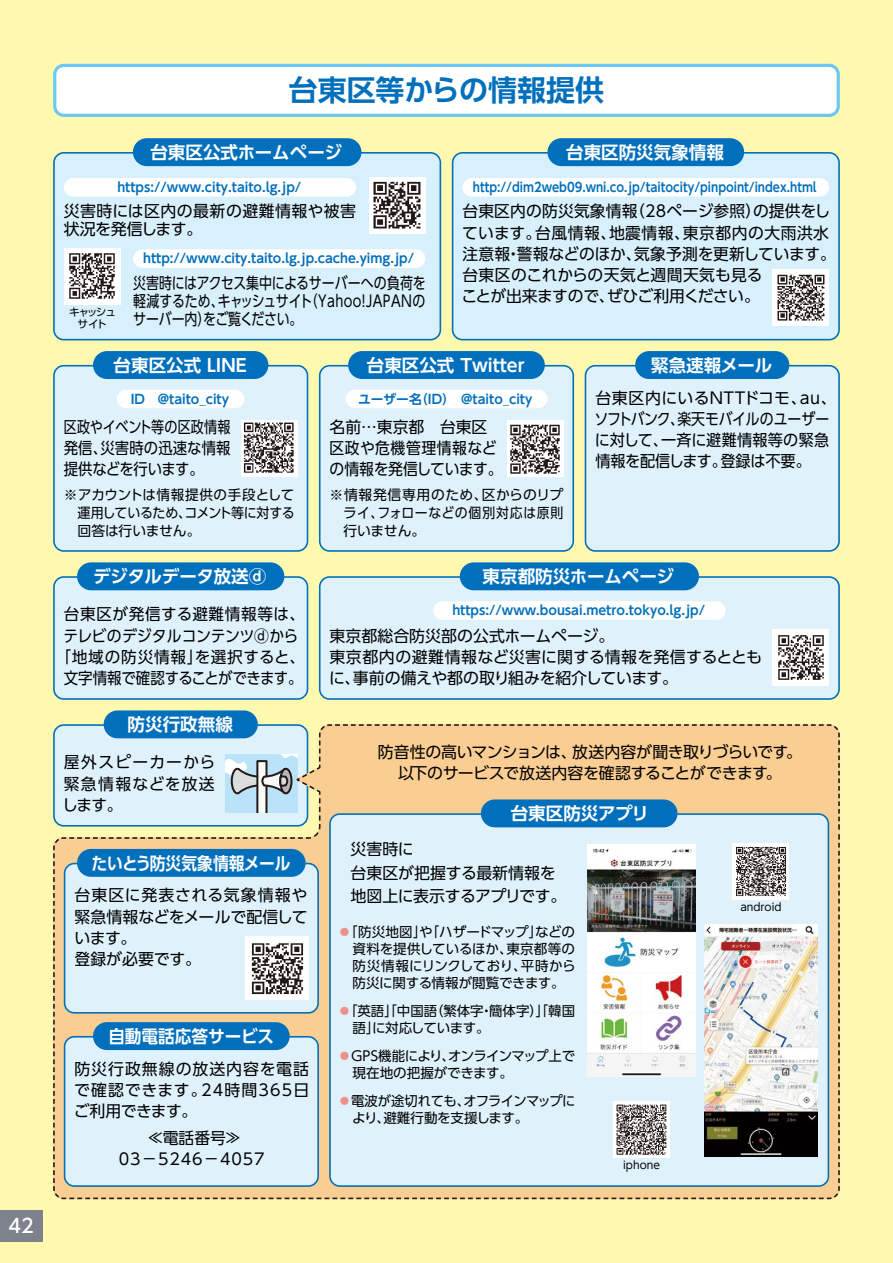
<style>
.page{position:relative;width:893px;height:1263px;background:#fff9b0}
.page>*{position:absolute;margin:0;border:0;box-sizing:border-box;transform-origin:0 0}
.t1{font:700 28.95px "UD Shin Go Pr 6 De";color:#006fbc}
.t2{font:500 19.2px "UD Shin Go Pr 6";color:#fff}
.t3{font:700 17.55px "UD Shin Go Pr 6 De";color:#fff}
.t4{font:700 17.55px "UD Shin Go Pr 6 De";color:#fff;scale:.9 1}
.t5{font:700 17.55px "UD Shin Go Pr 6 De";letter-spacing:-.02em;color:#fff}
.t6{font:700 17.55px "UD Shin Go Pr 6 De";color:#fff;scale:.95 1}
.t7{font:15.9px/21.3px "UD Shin Go Pr 6";color:#000}
.t8{font:15.9px/18px "UD Shin Go Pr 6";color:#000;text-align:justify;scale:.81 1}
.t9{font:15.9px/21.3px "UD Shin Go Pr 6";letter-spacing:-.025em;color:#000;text-align:center}
.t10{font:15.9px/21.3px "UD Shin Go Pr 6";color:#000;text-align:justify;scale:.82 1}
.t11{font:15.9px/18px "UD Shin Go Pr 6";letter-spacing:.02em;color:#000}
.t12{font:15.9px/21.3px "UD Shin Go Pr 6";letter-spacing:.05em;color:#000;text-align:center}
.t13{font:13.8px/18px "UD Shin Go Pr 6";color:#000;text-align:justify}
.t14{font:13.5px/17px "UD Shin Go Pr 6";letter-spacing:-.025em;color:#000;text-align:justify}
.t15{font:13.5px/17px "UD Shin Go Pr 6";color:#000}
.t16{font:13.5px/17px "UD Shin Go Pr 6";letter-spacing:-.045em;color:#000}
.t17{font:700 12.75px "UD Shin Go Pr 6 De";color:#006fbc}
.t18{font:700 12.75px "UD Shin Go Pr 6 De";color:#006fbc;scale:.91 1}
.t19{font:10.65px "UD Shin Go Pr 6";color:#000}
.t20{font:10.65px/11.7px "UD Shin Go Pr 6";letter-spacing:-.13em;color:#000;text-align:center}
.s1{color:#f0908a}
</style>
<div class="page">
<div style="left:0;top:1210px;width:43px;height:32px;background:#7d828d"></div>
<svg style="left:53px;top:723px;width:787px;height:477px;background:#ead0a8"></svg>
<div style="left:54px;top:153px;width:386px;height:187px;background:#d8effc;border-radius:10px"></div>
<div style="left:53px;top:152px;width:388px;height:188px;border:2px solid #006fbc;border-radius:10px"></div>
<div style="left:134px;top:139px;width:227px;height:26px;background:#006fbc;border-radius:13px"></div>
<div style="left:133px;top:138px;width:228px;height:28px;border:2px solid #006fbc;border-radius:13px"></div>
<div style="left:453px;top:153px;width:386px;height:187px;background:#d8effc;border-radius:10px"></div>
<div style="left:452px;top:152px;width:388px;height:188px;border:2px solid #006fbc;border-radius:10px"></div>
<div style="left:548px;top:139px;width:195px;height:26px;background:#006fbc;border-radius:13px"></div>
<div style="left:547px;top:138px;width:197px;height:28px;border:2px solid #006fbc;border-radius:13px"></div>
<div style="left:320px;top:577px;width:519px;height:122px;background:#dff2fc;border-radius:10px"></div>
<div style="left:319px;top:576px;width:521px;height:124px;border:2px solid #006fbc;border-radius:10px"></div>
<div style="left:461px;top:563px;width:237px;height:26px;background:#006fbc;border-radius:13px"></div>
<div style="left:460px;top:562px;width:239px;height:28px;border:2px solid #006fbc;border-radius:13px"></div>
<div style="left:585px;top:366px;width:254px;height:185px;background:#dff2fc;border-radius:10px"></div>
<div style="left:585px;top:365px;width:255px;height:187px;border:2px solid #006fbc;border-radius:10px"></div>
<div style="left:636px;top:352px;width:152px;height:26px;background:#006fbc;border-radius:13px"></div>
<div style="left:635px;top:351px;width:154px;height:28px;border:2px solid #006fbc;border-radius:13px"></div>
<div style="left:320px;top:366px;width:253px;height:185px;background:#dff2fc;border-radius:10px"></div>
<div style="left:319px;top:365px;width:255px;height:187px;border:2px solid #006fbc;border-radius:10px"></div>
<div style="left:349px;top:352px;width:195px;height:26px;background:#006fbc;border-radius:13px"></div>
<div style="left:348px;top:351px;width:197px;height:28px;border:2px solid #006fbc;border-radius:13px"></div>
<div style="left:64px;top:178px;width:292px;height:19px;background:#fff;border-radius:9px"></div>
<img style="left:369px;top:177px;width:56px;height:56px">
<div style="left:133px;top:249px;width:292px;height:19px;background:#fff;border-radius:9px"></div>
<img style="left:64px;top:248px;width:56px;height:56px">
<div style="left:462px;top:178px;width:367px;height:19px;background:#fff;border-radius:9px"></div>
<img style="left:773px;top:269px;width:56px;height:57px">
<div style="left:345px;top:390px;width:202px;height:18px;background:#fff;border-radius:9px"></div>
<div style="left:54px;top:366px;width:253px;height:185px;background:#dff2fc;border-radius:10px"></div>
<div style="left:53px;top:365px;width:255px;height:187px;border:2px solid #006fbc;border-radius:10px"></div>
<div style="left:94px;top:352px;width:174px;height:26px;background:#006fbc;border-radius:13px"></div>
<div style="left:93px;top:351px;width:175px;height:28px;border:2px solid #006fbc;border-radius:13px"></div>
<div style="left:117px;top:390px;width:127px;height:18px;background:#fff;border-radius:9px"></div>
<div style="left:241px;top:420px;width:57px;height:56px;background:#fff"></div>
<img style="left:243px;top:422px;width:51px;height:51px">
<div style="left:54px;top:577px;width:253px;height:122px;background:#dff2fc;border-radius:10px"></div>
<div style="left:53px;top:576px;width:255px;height:124px;border:2px solid #006fbc;border-radius:10px"></div>
<div style="left:78px;top:563px;width:206px;height:26px;background:#006fbc;border-radius:13px"></div>
<div style="left:77px;top:562px;width:207px;height:28px;border:2px solid #006fbc;border-radius:13px"></div>
<div style="left:507px;top:420px;width:56px;height:56px;background:#fff"></div>
<img style="left:510px;top:424px;width:50px;height:50px">
<div style="left:433px;top:601px;width:292px;height:19px;background:#fff;border-radius:9px"></div>
<img style="left:773px;top:629px;width:56px;height:57px">
<div style="left:55px;top:65px;width:783px;height:50px;background:#fff;border-radius:9px"></div>
<div style="left:53px;top:64px;width:787px;height:53px;border:3px solid #6bc8f3;border-radius:9px"></div>
<div style="left:65px;top:1037px;width:253px;height:149px;background:#dff2fc;border-radius:10px"></div>
<div style="left:64px;top:1036px;width:255px;height:151px;border:2px solid #006fbc;border-radius:10px"></div>
<div style="left:93px;top:1022px;width:197px;height:28px;background:#006fbc;border-radius:14px"></div>
<div style="left:65px;top:863px;width:253px;height:150px;background:#dff2fc;border-radius:10px"></div>
<div style="left:64px;top:863px;width:255px;height:151px;border:2px solid #006fbc;border-radius:10px"></div>
<div style="left:77px;top:849px;width:229px;height:28px;background:#006fbc;border-radius:14px"></div>
<img style="left:245px;top:936px;width:64px;height:64px">
<div style="left:330px;top:814px;width:498px;height:372px;background:#dff2fc;border-radius:10px"></div>
<div style="left:329px;top:813px;width:500px;height:374px;border:2px solid #006fbc;border-radius:10px"></div>
<div style="left:481px;top:799px;width:196px;height:28px;background:#006fbc;border-radius:14px"></div>
<div style="left:613px;top:1101px;width:57px;height:57px;background:#fff"></div>
<img style="left:616px;top:1104px;width:51px;height:51px">
<img style="left:733px;top:843px;width:56px;height:57px">
<div style="left:104px;top:711px;width:153px;height:26px;background:#006fbc;border-radius:13px"></div>
<div style="left:104px;top:710px;width:154px;height:28px;border:2px solid #006fbc;border-radius:13px"></div>
<img style="left:588px;top:844px;width:107px;height:232px">
<img style="left:704px;top:924px;width:114px;height:232px">
<p class="t2" style="left:9px;top:1210px;width:27px">42</p>
<h1 class="t1" style="left:289px;top:67px;width:317px">台東区等からの情報提供</h1>
<p class="t3" style="left:150px;top:138px;width:193px">台東区公式ホームページ</p>
<p class="t17" style="left:117px;top:177px;width:185px">https://www.city.taito.lg.jp/</p>
<p class="t11" style="left:64px;top:202px;width:294px">災害時には区内の最新の避難情報や被害状況を発信します。</p>
<p class="t20" style="left:69px;top:306px;width:48px">キャッシュサイト</p>
<p class="t17" style="left:143px;top:248px;width:272px">http://www.city.taito.lg.jp.cache.yimg.jp/</p>
<p class="t8" style="left:133px;top:273px;width:363px">災害時にはアクセス集中によるサーバーへの負荷を軽減するため、キャッシュサイト（Yahoo!JAPANのサーバー内）をご覧ください。</p>
<p class="t3" style="left:566px;top:138px;width:159px">台東区防災気象情報</p>
<p class="t18" style="left:473px;top:177px;width:379px">http://dim2web09.wni.co.jp/taitocity/pinpoint/index.html</p>
<p class="t7" style="left:462px;top:200px;width:376px">台東区内の防災気象情報（28ページ参照）の提供をしています。台風情報、地震情報、東京都内の大雨洪水注意報・警報などのほか、気象予測を更新しています。台東区のこれからの天気と週間天気も見る<br>ことが出来ますので、ぜひご利用ください。</p>
<p class="t3" style="left:114px;top:351px;width:138px">台東区公式 ＬＩＮＥ</p>
<p class="t17" style="left:131px;top:389px;width:100px">ID　@taito_city</p>
<p class="t10" style="left:64px;top:416px;width:205px">区政やイベント等の区政情報発信、災害時の迅速な情報提供などを行います。</p>
<p class="t13" style="left:78px;top:485px;width:219px;text-indent:-14px">※アカウントは情報提供の手段として運用しているため、コメント等に対する回答は行いません。</p>
<p class="t5" style="left:93px;top:562px;width:175px">デジタルデータ放送ⓓ</p>
<p class="t7" style="left:55px;top:603px;width:251px;text-align:center">台東区が発信する避難情報等は、テレビのデジタルコンテンツⓓから「地域の防災情報」を選択すると、文字情報で確認することができます。</p>
<p class="t3" style="left:128px;top:710px;width:107px">防災行政無線</p>
<p class="t7" style="left:62px;top:751px;width:155px;text-align:justify">屋外スピーカーから緊急情報などを放送します。</p>
<p class="t4" style="left:91px;top:848px;width:223px">たいとう防災気象情報メール</p>
<p class="t7" style="left:74px;top:884px;width:235px">台東区に発表される気象情報や緊急情報などをメールで配信しています。<br>登録が必要です。</p>
<p class="t6" style="left:108px;top:1022px;width:176px">自動電話応答サービス</p>
<p class="t7" style="left:74px;top:1057px;width:237px;text-align:justify">防災行政無線の放送内容を電話で確認できます。24時間365日ご利用できます。</p>
<p class="t12" style="left:119px;top:1127px;width:147px">≪電話番号≫<br>03−5246−4057</p>
<p class="t3" style="left:367px;top:351px;width:159px">台東区公式 Twitter</p>
<p class="t3" style="left:651px;top:351px;width:123px">緊急速報メール</p>
<p class="t17" style="left:358px;top:389px;width:176px">ユーザー名（ID）　@taito_city</p>
<p class="t7" style="left:330px;top:416px;width:174px">名前…東京都　台東区区政や危機管理情報などの情報を発信しています。</p>
<p class="t13" style="left:343px;top:485px;width:222px;text-indent:-14px">※情報発信専用のため、区からのリプライ、フォローなどの個別対応は原則行いません。</p>
<p class="t7" style="left:594px;top:386px;width:244px">台東区内にいるＮＴＴドコモ、ａｕ、ソフトバンク、楽天モバイルのユーザーに対して、一斉に避難情報等の緊急情報を配信します。登録は不要。</p>
<p class="t3" style="left:483px;top:562px;width:193px">東京都防災ホームページ</p>
<p class="t17" style="left:452px;top:600px;width:254px">https://www.bousai.metro.tokyo.lg.jp/</p>
<p class="t7" style="left:329px;top:624px;width:435px">東京都総合防災部の公式ホームページ。<br>東京都内の避難情報など災害に関する情報を発信するとともに、事前の備えや都の取り組みを紹介しています。</p>
<p class="t9" style="left:378px;top:741px;width:426px">防音性の高いマンションは、放送内容が聞き取りづらいです。以下のサービスで放送内容を確認することができます。</p>
<p class="t3" style="left:511px;top:799px;width:140px">台東区防災アプリ</p>
<p class="t7" style="left:350px;top:837px;width:217px;line-height:23.4px">災害時に<br>台東区が把握する最新情報を地図上に表示するアプリです。</p>
<p class="t14" style="left:353px;top:923px;width:225px;text-indent:-15px"><span class="s1">⃝</span>「防災地図」や「ハザードマップ」などの資料を提供しているほか、東京都等の防災情報にリンクしており、平時から防災に関する情報が閲覧できます。</p>
<p class="t15" style="left:353px;top:1002px;width:224px;text-indent:-15px"><span class="s1">⃝</span>「英語」「中国語（繁体字・簡体字）」「韓国語」に対応しています。</p>
<p class="t16" style="left:353px;top:1047px;width:224px;text-indent:-15px"><span class="s1">⃝</span>ＧＰＳ機能により、オンラインマップ上で現在地の把握ができます。</p>
<p class="t14" style="left:352px;top:1092px;width:225px;text-indent:-14px"><span class="s1">⃝</span>電波が途切れても、オフラインマップにより、避難行動を支援します。</p>
<p class="t19" style="left:623px;top:1157px;width:38px">iphone</p>
<p class="t19" style="left:740px;top:899px;width:43px">android</p>
</div>
